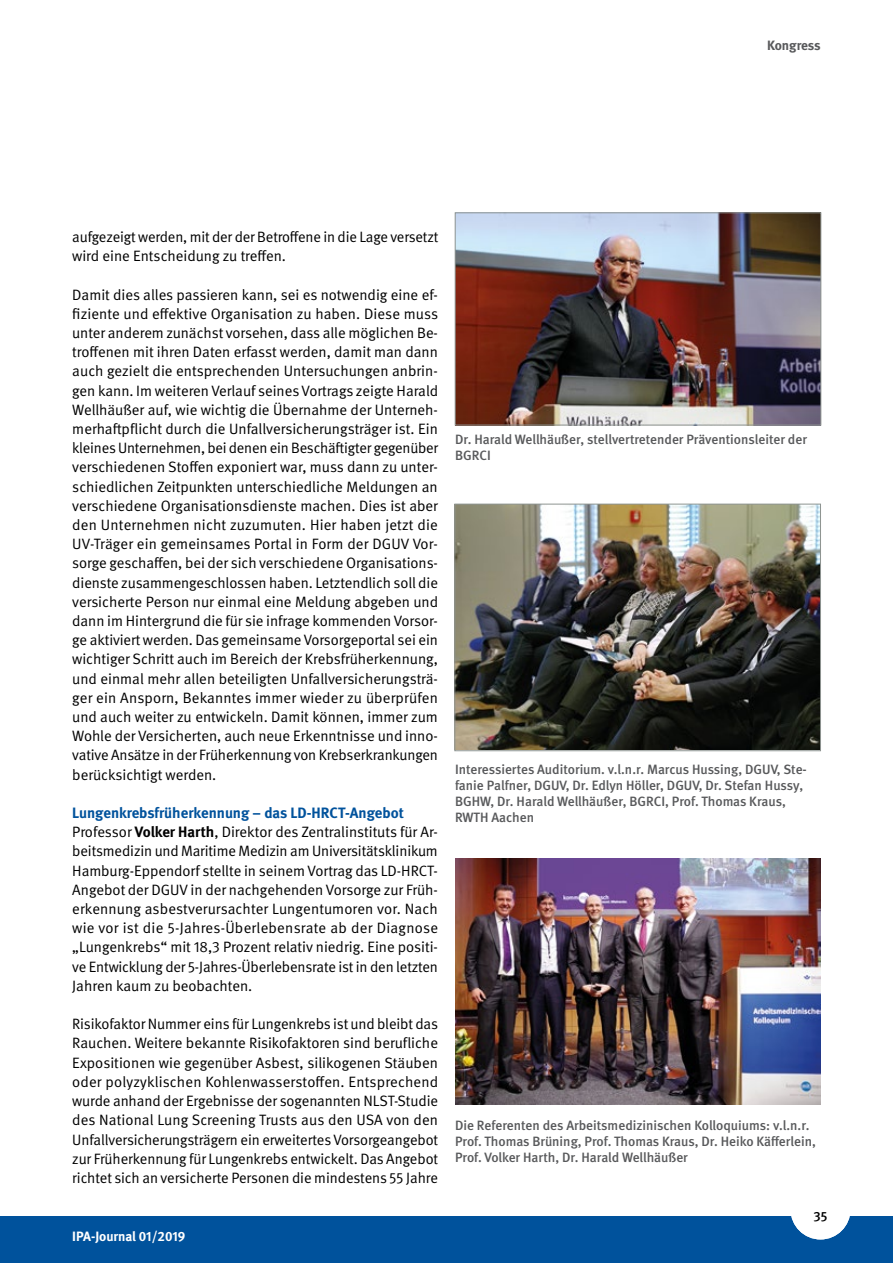
<style>
.page{position:relative;width:893px;height:1263px;background:#fff}
.page>*{position:absolute;margin:0;border:0;box-sizing:border-box;transform-origin:0 0}
.t1{font:15px/19.2px "DGUV Meta";letter-spacing:-.005em;color:#000}
.t2{font:500 13.5px/16.2px "DGUV Meta";color:#58595b}
.t3{font:700 13.5px "DGUV Meta";letter-spacing:-.005em;color:#fff}
.t4{font:700 13.5px "DGUV Meta";letter-spacing:-.005em;color:#58595b}
.t5{font:500 13.5px "DGUV Meta";color:#000}
.s1{font-weight:700;color:#00529c}
.s2{font-weight:700}
</style>
<div class="page">
<div style="left:0;top:1216px;width:893px;height:47px;background:#00529c"></div>
<div style="left:791px;top:1179px;width:59px;height:60px;background:#fff;border-radius:50%"></div>
<img style="left:457px;top:506px;width:362px;height:243px">
<div style="left:455px;top:504px;width:366px;height:247px;border:1px solid #8e9491"></div>
<img style="left:457px;top:215px;width:362px;height:208px">
<div style="left:455px;top:213px;width:366px;height:212px;border:1px solid #8e9491"></div>
<img style="left:455px;top:858px;width:366px;height:247px">
<p class="t4" style="left:767px;top:37px;width:55px">Kongress</p>
<p class="t1" style="left:72px;top:228px;width:368px">aufgezeigt werden, mit der der Betroffene in die Lage versetzt wird eine Entscheidung zu treffen.</p>
<p class="t1" style="left:72px;top:285px;width:367px;text-align:justify">Damit dies alles passieren kann, sei es notwendig eine ef&shy;fiziente und effektive Organisation zu haben. Diese muss unter anderem zunächst vorsehen, dass alle möglichen Be&shy;troffenen mit ihren Daten erfasst werden, damit man dann auch gezielt die entsprechenden Untersuchungen anbrin&shy;gen kann. Im weiteren Verlauf seines Vortrags zeigte Harald Wellhäußer auf, wie wichtig die Übernahme der Unterneh&shy;merhaftpflicht durch die Unfallversicherungsträger ist. Ein kleines Unternehmen, bei denen ein Beschäftigter gegenüber verschiedenen Stoffen exponiert war, muss dann zu unter&shy;schiedlichen Zeitpunkten unterschiedliche Meldungen an verschiedene Organisationsdienste machen. Dies ist aber den Unternehmen nicht zuzumuten. Hier haben jetzt die UV-Träger ein gemeinsames Portal in Form der DGUV Vor&shy;sorge geschaffen, bei der sich verschiedene Organisations&shy;dienste zusammengeschlossen haben. Letztendlich soll die versicherte Person nur einmal eine Meldung abgeben und dann im Hintergrund die für sie infrage kommenden Vorsor&shy;ge aktiviert werden. Das gemeinsame Vorsorgeportal sei ein wichtiger Schritt auch im Bereich der Krebsfrüherkennung, und einmal mehr allen beteiligten Unfallversicherungsträ&shy;ger ein Ansporn, Bekanntes immer wieder zu überprüfen und auch weiter zu entwickeln. Damit können, immer zum Wohle der Versicherten, auch neue Erkenntnisse und inno&shy;vative Ansätze in der Früherkennung von Krebserkrankungen berücksichtigt werden.</p>
<p class="t1" style="left:72px;top:804px;width:367px"><span class="s1">Lungenkrebsfrüherkennung – das LD-HRCT-Angebot </span>Professor <span class="s2">Volker Harth</span>, Direktor des Zentralinstituts für Ar&shy;beitsmedizin und Maritime Medizin am Universitätsklinikum Hamburg-Eppendorf stellte in seinem Vortrag das LD-HRCT-Angebot der DGUV in der nachgehenden Vorsorge zur Früh&shy;erkennung asbestverursachter Lungentumoren vor. Nach wie vor ist die 5-Jahres-Überlebensrate ab der Diagnose „Lungenkrebs“ mit 18,3 Prozent relativ niedrig. Eine positi&shy;ve Entwicklung der 5-Jahres-Überlebensrate ist in den letzten Jahren kaum zu beobachten.</p>
<p class="t1" style="left:72px;top:1015px;width:367px;text-align:justify">Risikofaktor Nummer eins für Lungenkrebs ist und bleibt das Rauchen. Weitere bekannte Risikofaktoren sind berufliche Expositionen wie gegenüber Asbest, silikogenen Stäuben oder polyzyklischen Kohlenwasserstoffen. Entsprechend wurde anhand der Ergebnisse der sogenannten NLST-Studie des National Lung Screening Trusts aus den USA von den Unfallversicherungsträgern ein erweitertes Vorsorgeangebot zur Früherkennung für Lungenkrebs entwickelt. Das Angebot richtet sich an versicherte Personen die mindestens 55 Jahre</p>
<p class="t3" style="left:72px;top:1228px;width:115px">IPA-Journal 01/2019</p>
<p class="t2" style="left:455px;top:432px;width:353px">Dr. Harald Wellhäußer, stellvertretender Präventionsleiter der<br>BGRCI</p>
<p class="t2" style="left:455px;top:761px;width:353px">Interessiertes Auditorium. v.l.n.r. Marcus Hussing, DGUV, Ste&shy;fanie Palfner, DGUV, Dr. Edlyn Höller, DGUV, Dr. Stefan Hussy, BGHW, Dr. Harald Wellhäußer, BGRCI, Prof. Thomas Kraus, RWTH Aachen</p>
<p class="t2" style="left:455px;top:1118px;width:362px">Die Referenten des Arbeitsmedizinischen Kolloquiums: v.l.n.r.<br>Prof. Thomas Brüning, Prof. Thomas Kraus, Dr. Heiko Käfferlein,<br>Prof. Volker Harth, Dr. Harald Wellhäußer</p>
<p class="t5" style="left:813px;top:1209px;width:15px">35</p>
</div>
